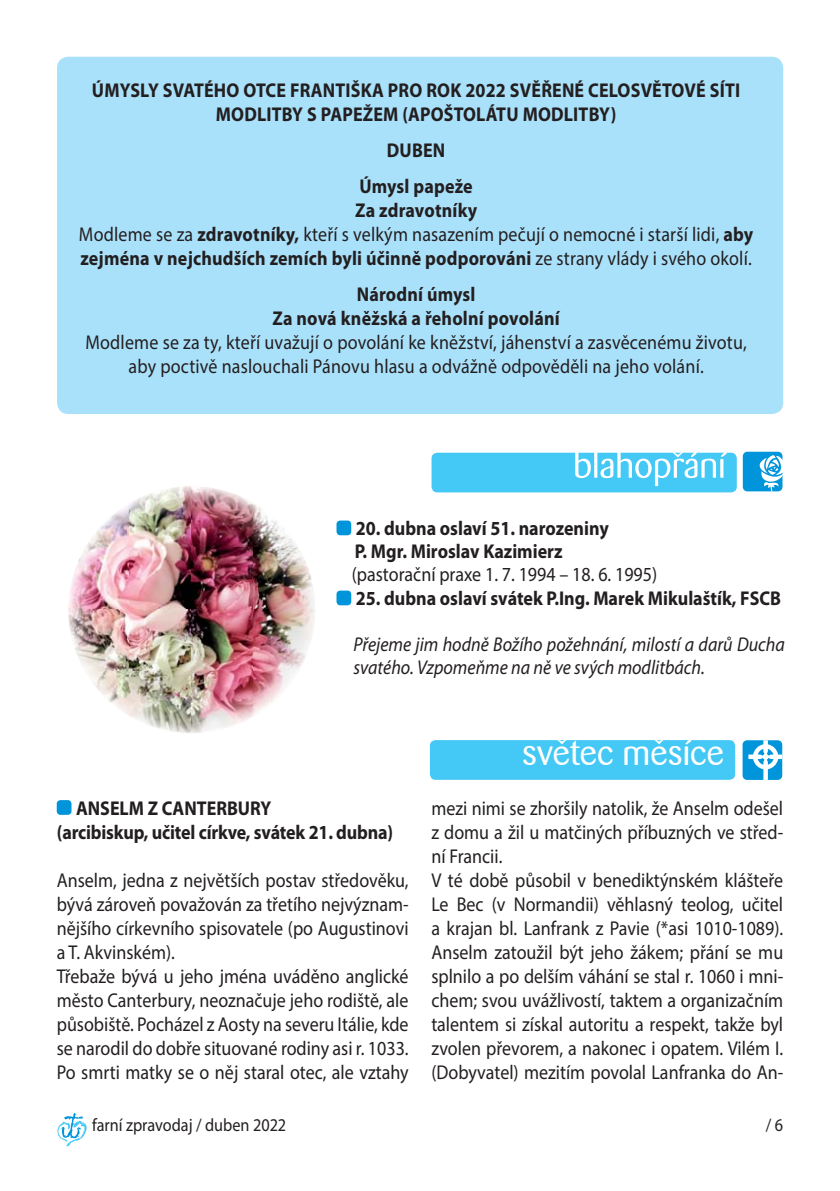
<style>
.page{position:relative;width:840px;height:1191px;background:#fff}
.page>*{position:absolute;margin:0;border:0;box-sizing:border-box;transform-origin:0 0}
.t1{font:36px "Barmeno";color:#fff}
.t2{font:20px/24px "Myriad Pro";color:#231f20;scale:.9 1}
.t3{font:700 20px/24px "Myriad Pro";color:#231f20;text-align:center;scale:.9 1}
.t4{font:italic 20px/23px "Myriad Pro";color:#231f20;scale:.9 1}
.t5{font:18px "Myriad Pro";color:#231f20;scale:.9 1}
.s1{font-weight:700}
</style>
<div class="page">
<svg style="left:57px;top:1113px;width:30px;height:33px"></svg>
<div style="left:57px;top:800px;width:14px;height:15px;background:#0095da;border-radius:4px"></div>
<img style="left:85px;top:503px;width:45px;height:45px">
<img style="left:130px;top:486px;width:123px;height:62px">
<img style="left:253px;top:503px;width:46px;height:45px">
<img style="left:68px;top:548px;width:247px;height:123px">
<img style="left:86px;top:671px;width:44px;height:45px">
<img style="left:130px;top:671px;width:123px;height:62px">
<img style="left:253px;top:671px;width:41px;height:45px">
<div style="left:431px;top:453px;width:305px;height:39px;background:#44c8f5;border-radius:6px"></div>
<svg style="left:575px;top:452px;width:151px;height:34px"></svg>
<div style="left:742px;top:452px;width:40px;height:39px;background:#0095da;border-radius:5px"></div>
<svg style="left:759px;top:455px;width:24px;height:37px"></svg>
<div style="left:336px;top:520px;width:15px;height:15px;background:#0095da;border-radius:4px"></div>
<div style="left:336px;top:590px;width:15px;height:15px;background:#0095da;border-radius:4px"></div>
<div style="left:429px;top:740px;width:305px;height:40px;background:#44c8f5;border-radius:6px"></div>
<div style="left:742px;top:740px;width:39px;height:40px;background:#0095da;border-radius:5px"></div>
<svg style="left:748px;top:740px;width:33px;height:40px"></svg>
<svg style="left:556px;top:740px;width:10px;height:4px"></svg>
<svg style="left:653px;top:740px;width:10px;height:4px"></svg>
<div style="left:57px;top:57px;width:725px;height:357px;background:#aae1fa;border-radius:11px"></div>
<p class="t3" style="left:92px;top:80px;width:721px">ÚMYSLY SVATÉHO OTCE FRANTIŠKA PRO ROK 2022 SVĚŘENÉ CELOSVĚTOVÉ SÍTI<br>MODLITBY S PAPEŽEM (APOŠTOLÁTU MODLITBY)</p>
<p class="t3" style="left:359px;top:134px;width:127px;line-height:36px">DUBEN<br>Úmysl papeže</p>
<p class="t2" style="left:79px;top:201px;width:750px;text-align:center"><span class="s1">Za zdravotníky<br></span>Modleme se za <span class="s1">zdravotníky,</span> kteří s velkým nasazením pečují o nemocné i starší lidi, <span class="s1">aby zejména v nejchudších zemích byli účinně podporováni</span> ze strany vlády i svého okolí.</p>
<p class="t3" style="left:272px;top:284px;width:320px">Národní úmysl<br>Za nová kněžská a řeholní povolání</p>
<p class="t2" style="left:85px;top:333px;width:736px;text-align:center">Modleme se za ty, kteří uvažují o povolání ke kněžství, jáhenství a zasvěcenému životu, aby poctivě naslouchali Pánovu hlasu a odvážně odpověděli na jeho volání.</p>
<p class="t3" style="left:354px;top:519px;width:283px;line-height:23px;text-align:left">20. dubna oslaví 51. narozeniny<br>P. Mgr. Miroslav Kazimierz</p>
<p class="t2" style="left:351px;top:564px;width:340px">(pastorační praxe 1. 7. 1994 – 18. 6. 1995)</p>
<p class="t3" style="left:355px;top:588px;width:474px">25. dubna oslaví svátek P.Ing. Marek Mikulaštík, FSCB</p>
<p class="t4" style="left:353px;top:635px;width:480px">Přejeme jim hodně Božího požehnání, milostí a darů Ducha svatého. Vzpomeňme na ně ve svých modlitbách.</p>
<p class="t3" style="left:57px;top:798px;width:375px;text-align:left;text-indent:19px">ANSELM Z CANTERBURY<br>(arcibiskup, učitel církve, svátek 21. dubna)</p>
<p class="t2" style="left:57px;top:870px;width:392px">Anselm, jedna z největších postav středověku, bývá zároveň považován za třetího nejvýznam&shy;nějšího církevního spisovatele (po Augustinovi a T. Akvinském).<br>Třebaže bývá u jeho jména uváděno anglické město Canterbury, neoznačuje jeho rodiště, ale působiště. Pocházel z Aosty na severu Itálie, kde se narodil do dobře situované rodiny asi r. 1033.<br>Po smrti matky se o něj staral otec, ale vztahy</p>
<h1 class="t1" style="left:521px;top:734px;width:203px">svetec mesíce</h1>
<p class="t2" style="left:431px;top:798px;width:392px">mezi nimi se zhoršily natolik, že Anselm odešel z domu a žil u matčiných příbuzných ve střed&shy;ní Francii.<br>V té době působil v benediktýnském klášteře Le Bec (v Normandii) věhlasný teolog, učitel a krajan bl. Lanfrank z Pavie (*asi 1010-1089).<br>Anselm zatoužil být jeho žákem; přání se mu splnilo a po delším váhání se stal r. 1060 i mni&shy;chem; svou uvážlivostí, taktem a organizačním talentem si získal autoritu a respekt, takže byl zvolen převorem, a nakonec i opatem. Vilém I. (Dobyvatel) mezitím povolal Lanfranka do An-</p>
<p class="t5" style="left:92px;top:1118px;width:217px">farní zpravodaj / duben 2022</p>
<p class="t5" style="left:765px;top:1118px;width:21px">/ 6</p>
</div>
